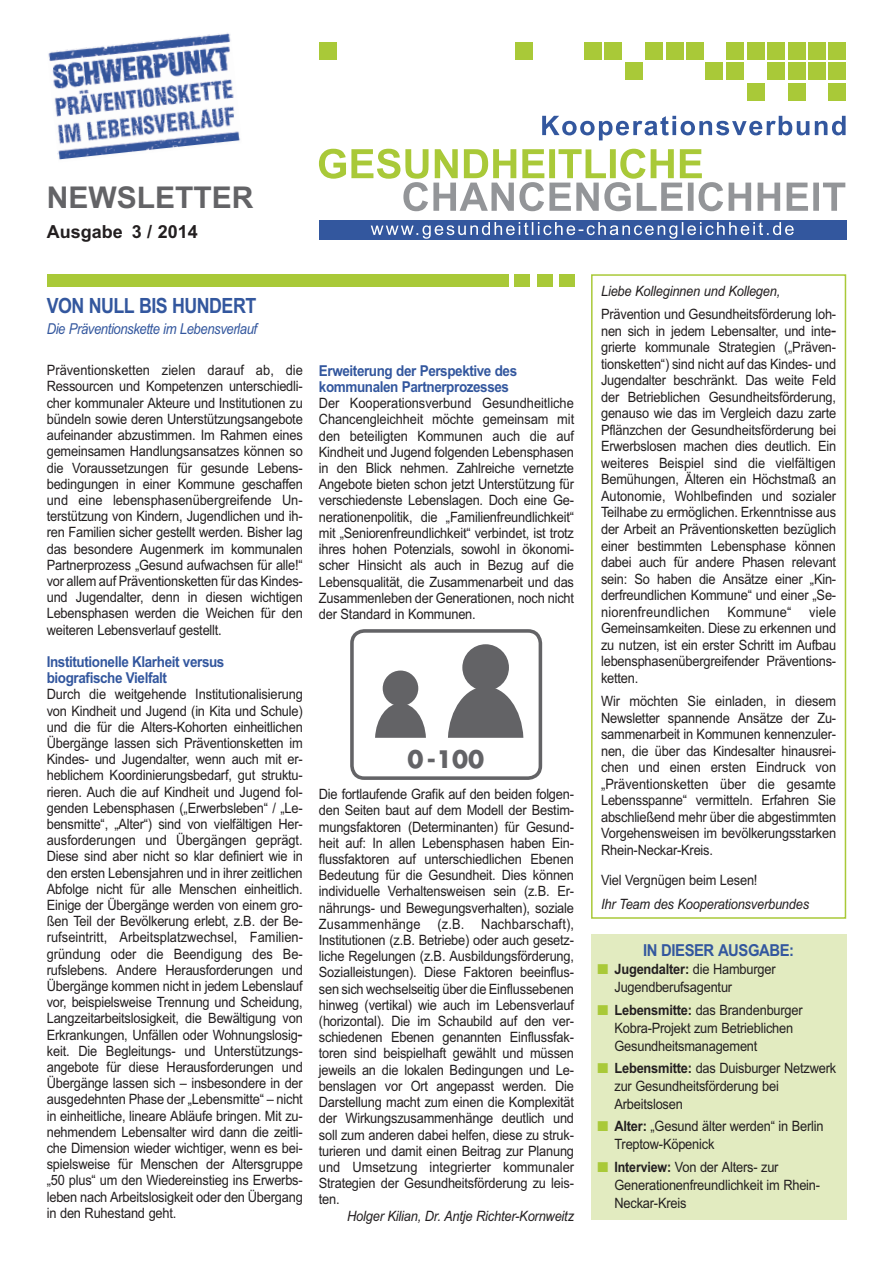
<style>
.page{position:relative;width:893px;height:1263px;background:#fff}
.page>*{position:absolute;margin:0;border:0;box-sizing:border-box;transform-origin:0 0}
.t1{font:700 30px "Arial";color:#636366}
.t2{font:700 23.4px "Futura";color:#636366}
.t3{font:700 21px "Arial";color:#33579e;scale:.85 1}
.t4{font:700 18px "Arial";color:#231f20}
.t5{font:700 16.5px "Arial";color:#33579e;scale:.9 1}
.t6{font:700 15px/16.2px "Arial";letter-spacing:-.03em;color:#33579e;scale:.9 1}
.t7{font:italic 15px "Arial";letter-spacing:-.03em;color:#33579e;scale:.87 1}
.t8{font:14.25px/16.2px "Arial";letter-spacing:-.015em;color:#231f20;text-align:justify;scale:.9 1}
.t9{font:italic 14.25px "Arial";letter-spacing:-.015em;color:#231f20;scale:.9 1}
.s1{color:#a9c938}
.s2{font-weight:700}
</style>
<div class="page">
<div style="left:319px;top:221px;width:527px;height:19px;background:#33579e"></div>
<div style="left:829px;top:43px;width:17px;height:17px;background:#a9c938"></div>
<div style="left:829px;top:63px;width:17px;height:17px;background:#a9c938"></div>
<div style="left:829px;top:83px;width:17px;height:17px;background:#a9c938"></div>
<div style="left:808px;top:43px;width:18px;height:17px;background:#a9c938"></div>
<div style="left:808px;top:63px;width:18px;height:17px;background:#a9c938"></div>
<div style="left:788px;top:43px;width:17px;height:17px;background:#a9c938"></div>
<div style="left:788px;top:63px;width:17px;height:17px;background:#a9c938"></div>
<div style="left:788px;top:83px;width:17px;height:17px;background:#a9c938"></div>
<div style="left:768px;top:43px;width:17px;height:17px;background:#a9c938"></div>
<div style="left:768px;top:63px;width:17px;height:17px;background:#a9c938"></div>
<div style="left:747px;top:43px;width:18px;height:17px;background:#a9c938"></div>
<div style="left:747px;top:83px;width:18px;height:17px;background:#a9c938"></div>
<div style="left:727px;top:43px;width:17px;height:17px;background:#a9c938"></div>
<div style="left:727px;top:63px;width:17px;height:17px;background:#a9c938"></div>
<div style="left:706px;top:63px;width:17px;height:17px;background:#a9c938"></div>
<div style="left:625px;top:63px;width:18px;height:17px;background:#a9c938"></div>
<div style="left:686px;top:43px;width:17px;height:17px;background:#a9c938"></div>
<div style="left:666px;top:43px;width:17px;height:17px;background:#a9c938"></div>
<div style="left:645px;top:43px;width:18px;height:17px;background:#a9c938"></div>
<div style="left:605px;top:43px;width:17px;height:17px;background:#a9c938"></div>
<div style="left:584px;top:43px;width:17px;height:17px;background:#a9c938"></div>
<div style="left:515px;top:43px;width:17px;height:17px;background:#a9c938"></div>
<div style="left:320px;top:43px;width:17px;height:17px;background:#a9c938"></div>
<svg style="left:542px;top:116px;width:304px;height:24px"></svg>
<svg style="left:319px;top:149px;width:526px;height:62px"></svg>
<svg style="left:371px;top:222px;width:423px;height:17px"></svg>
<div style="left:515px;top:274px;width:15px;height:13px;background:#a9c938"></div>
<div style="left:537px;top:274px;width:15px;height:13px;background:#a9c938"></div>
<div style="left:559px;top:274px;width:15px;height:13px;background:#a9c938"></div>
<div style="left:47px;top:274px;width:461px;height:13px;background:#a9c938"></div>
<img style="left:48px;top:32px;width:192px;height:128px">
<div style="left:591px;top:274px;width:255px;height:645px;border:2px solid #a9c938"></div>
<div style="left:350px;top:629px;width:192px;height:151px;border:4px solid #636366;border-radius:12px"></div>
<div style="left:462px;top:644px;width:47px;height:47px;background:#636366;border-radius:50%"></div>
<svg style="left:448px;top:686px;width:75px;height:52px"></svg>
<div style="left:383px;top:670px;width:35px;height:36px;background:#636366;border-radius:50%"></div>
<svg style="left:375px;top:703px;width:51px;height:35px"></svg>
<div style="left:591px;top:934px;width:255px;height:286px;background:#e2ebc0"></div>
<h1 class="t1" style="left:47px;top:181px;width:198px">Newsletter</h1>
<p class="t4" style="left:47px;top:222px;width:153px">Ausgabe 3 / 2014</p>
<h3 class="t3" style="left:47px;top:294px;width:248px">Von Null bis Hundert</h3>
<p class="t7" style="left:47px;top:320px;width:243px">Die Präventionskette im Lebensverlauf</p>
<p class="t8" style="left:47px;top:362px;width:286px">Präventionsketten zielen darauf ab, die Ressourcen und Kompetenzen unterschiedli&shy;cher kommunaler Akteure und Institutionen zu bündeln sowie deren Unterstützungsangebote aufeinander abzustimmen. Im Rahmen eines gemeinsamen Handlungsansatzes können so die Voraussetzungen für gesunde Lebens&shy;bedingungen in einer Kommune geschaffen und eine lebensphasenübergreifende Un&shy;terstützung von Kindern, Jugendlichen und ih&shy;ren Familien sicher gestellt werden. Bisher lag das besondere Augenmerk im kommunalen Partnerprozess „Gesund aufwachsen für alle!“ vor allem auf Präventionsketten für das Kindes&shy;und Jugendalter, denn in diesen wichtigen Lebensphasen werden die Weichen für den weiteren Lebensverlauf gestellt.</p>
<p class="t6" style="left:47px;top:653px;width:199px">Institutionelle Klarheit versus biografische Vielfalt</p>
<p class="t8" style="left:47px;top:686px;width:286px">Durch die weitgehende Institutionalisierung von Kindheit und Jugend (in Kita und Schule) und die für die Alters-Kohorten einheitlichen Übergänge lassen sich Präventionsketten im Kindes- und Jugendalter, wenn auch mit er&shy;heblichem Koordinierungsbedarf, gut struktu&shy;rieren. Auch die auf Kindheit und Jugend fol&shy;genden Lebensphasen („Erwerbsleben“ / „Le&shy;bensmitte“, „Alter“) sind von vielfältigen Her&shy;ausforderungen und Übergängen geprägt.<br>Diese sind aber nicht so klar definiert wie in den ersten Lebensjahren und in ihrer zeitlichen Abfolge nicht für alle Menschen einheitlich.<br>Einige der Übergänge werden von einem gro&shy;ßen Teil der Bevölkerung erlebt, z.B. der Be&shy;rufseintritt, Arbeitsplatzwechsel, Familien&shy;gründung oder die Beendigung des Be&shy;rufslebens. Andere Herausforderungen und Übergänge kommen nicht in jedem Lebenslauf vor, beispielsweise Trennung und Scheidung, Langzeitarbeitslosigkeit, die Bewältigung von Erkrankungen, Unfällen oder Wohnungslosig&shy;keit. Die Begleitungs- und Unterstützungs&shy;angebote für diese Herausforderungen und Übergänge lassen sich – insbesondere in der ausgedehnten Phase der „Lebensmitte“ – nicht in einheitliche, lineare Abläufe bringen. Mit zu&shy;nehmendem Lebensalter wird dann die zeitli&shy;che Dimension wieder wichtiger, wenn es bei&shy;spielsweise für Menschen der Altersgruppe „50 plus“ um den Wiedereinstieg ins Erwerbs&shy;leben nach Arbeitslosigkeit oder den Übergang in den Ruhestand geht.</p>
<p class="t6" style="left:319px;top:362px;width:222px">Erweiterung der Perspektive des kommunalen Partnerprozesses</p>
<p class="t8" style="left:319px;top:395px;width:285px">Der Kooperationsverbund Gesundheitliche Chancengleichheit möchte gemeinsam mit den beteiligten Kommunen auch die auf Kindheit und Jugend folgenden Lebensphasen in den Blick nehmen. Zahlreiche vernetzte Angebote bieten schon jetzt Unterstützung für verschiedenste Lebenslagen. Doch eine Ge&shy;nerationenpolitik, die „Familienfreundlichkeit“ mit „Seniorenfreundlichkeit“ verbindet, ist trotz ihres hohen Potenzials, sowohl in ökonomi&shy;scher Hinsicht als auch in Bezug auf die Lebensqualität, die Zusammenarbeit und das Zusammenleben der Generationen, noch nicht der Standard in Kommunen.</p>
<h2 class="t2" style="left:408px;top:743px;width:78px">0 -100</h2>
<p class="t8" style="left:319px;top:786px;width:285px">Die fortlaufende Grafik auf den beiden folgen&shy;den Seiten baut auf dem Modell der Bestim&shy;mungsfaktoren (Determinanten) für Gesund&shy;heit auf: In allen Lebensphasen haben Ein&shy;flussfaktoren auf unterschiedlichen Ebenen Bedeutung für die Gesundheit. Dies können individuelle Verhaltensweisen sein (z.B. Er&shy;nährungs- und Bewegungsverhalten), soziale Zusammenhänge (z.B. Nachbarschaft), Institutionen (z.B. Betriebe) oder auch gesetz&shy;liche Regelungen (z.B. Ausbildungsförderung, Sozialleistungen). Diese Faktoren beeinflus&shy;sen sich wechselseitig über die Einflussebenen hinweg (vertikal) wie auch im Lebensverlauf (horizontal). Die im Schaubild auf den ver&shy;schiedenen Ebenen genannten Einflussfak&shy;toren sind beispielhaft gewählt und müssen jeweils an die lokalen Bedingungen und Le&shy;benslagen vor Ort angepasst werden. Die Darstellung macht zum einen die Komplexität der Wirkungszusammenhänge deutlich und soll zum anderen dabei helfen, diese zu struk&shy;turieren und damit einen Beitrag zur Planung und Umsetzung integrierter kommunaler Strategien der Gesundheitsförderung zu leis&shy;ten.</p>
<p class="t9" style="left:347px;top:1207px;width:254px">Holger Kilian, Dr. Antje Richter-Kornweitz</p>
<p class="t9" style="left:601px;top:283px;width:201px">Liebe Kolleginnen und Kollegen,</p>
<p class="t8" style="left:601px;top:306px;width:263px">Prävention und Gesundheitsförderung loh&shy;nen sich in jedem Lebensalter, und inte&shy;grierte kommunale Strategien („Präven&shy;tionsketten“) sind nicht auf das Kindes- und Jugendalter beschränkt. Das weite Feld der Betrieblichen Gesundheitsförderung, genauso wie das im Vergleich dazu zarte Pflänzchen der Gesundheitsförderung bei Erwerbslosen machen dies deutlich. Ein weiteres Beispiel sind die vielfältigen Bemühungen, Älteren ein Höchstmaß an Autonomie, Wohlbefinden und sozialer Teilhabe zu ermöglichen. Erkenntnisse aus der Arbeit an Präventionsketten bezüglich einer bestimmten Lebensphase können dabei auch für andere Phasen relevant sein: So haben die Ansätze einer „Kin&shy;derfreundlichen Kommune“ und einer „Se&shy;niorenfreundlichen Kommune“ viele Gemeinsamkeiten. Diese zu erkennen und zu nutzen, ist ein erster Schritt im Aufbau lebensphasenübergreifender Präventions&shy;ketten.</p>
<p class="t8" style="left:601px;top:693px;width:263px">Wir möchten Sie einladen, in diesem Newsletter spannende Ansätze der Zu&shy;sammenarbeit in Kommunen kennenzuler&shy;nen, die über das Kindesalter hinausrei&shy;chen und einen ersten Eindruck von „Präventionsketten über die gesamte Lebensspanne“ vermitteln. Erfahren Sie abschließend mehr über die abgestimmten Vorgehensweisen im bevölkerungsstarken Rhein-Neckar-Kreis.</p>
<p class="t8" style="left:601px;top:872px;width:175px">Viel Vergnügen beim Lesen!</p>
<p class="t9" style="left:601px;top:896px;width:233px">Ihr Team des Kooperationsverbundes</p>
<p class="t5" style="left:643px;top:941px;width:129px">In dieser Ausgab</p>
<p class="t5" style="left:780px;top:941px;width:18px">e:</p>
<p class="t8" style="left:614px;top:960px;width:181px;line-height:18px;text-indent:-17px"><span class="s1">■</span> <span class="s2">Jugendalter:</span> die Hamburger<br>Jugendberufsagentur</p>
<p class="t8" style="left:614px;top:1000px;width:211px;line-height:18px;text-align:left;text-indent:-17px"><span class="s1">■</span> <span class="s2">Lebensmitte:</span> das Brandenburger<br>Kobra-Projekt zum Betrieblichen<br>Gesundheitsmanagement</p>
<p class="t8" style="left:614px;top:1059px;width:248px;line-height:18px;text-align:left;text-indent:-17px"><span class="s1">■</span> <span class="s2">Lebensmitte:</span> das Duisburger Netzwerk zur Gesundheitsförderung bei<br>Arbeitslosen</p>
<p class="t8" style="left:614px;top:1117px;width:234px;line-height:18px;text-indent:-17px"><span class="s1">■</span> <span class="s2">Alter:</span> „Gesund älter werden“ in Berlin<br>Treptow-Köpenick</p>
<p class="t8" style="left:614px;top:1158px;width:229px;line-height:18px;text-align:left;text-indent:-17px"><span class="s1">■</span> <span class="s2">Interview:</span> Von der Alters- zur<br>Generationenfreundlichkeit im Rhein-<br>Neckar-Kreis</p>
</div>
